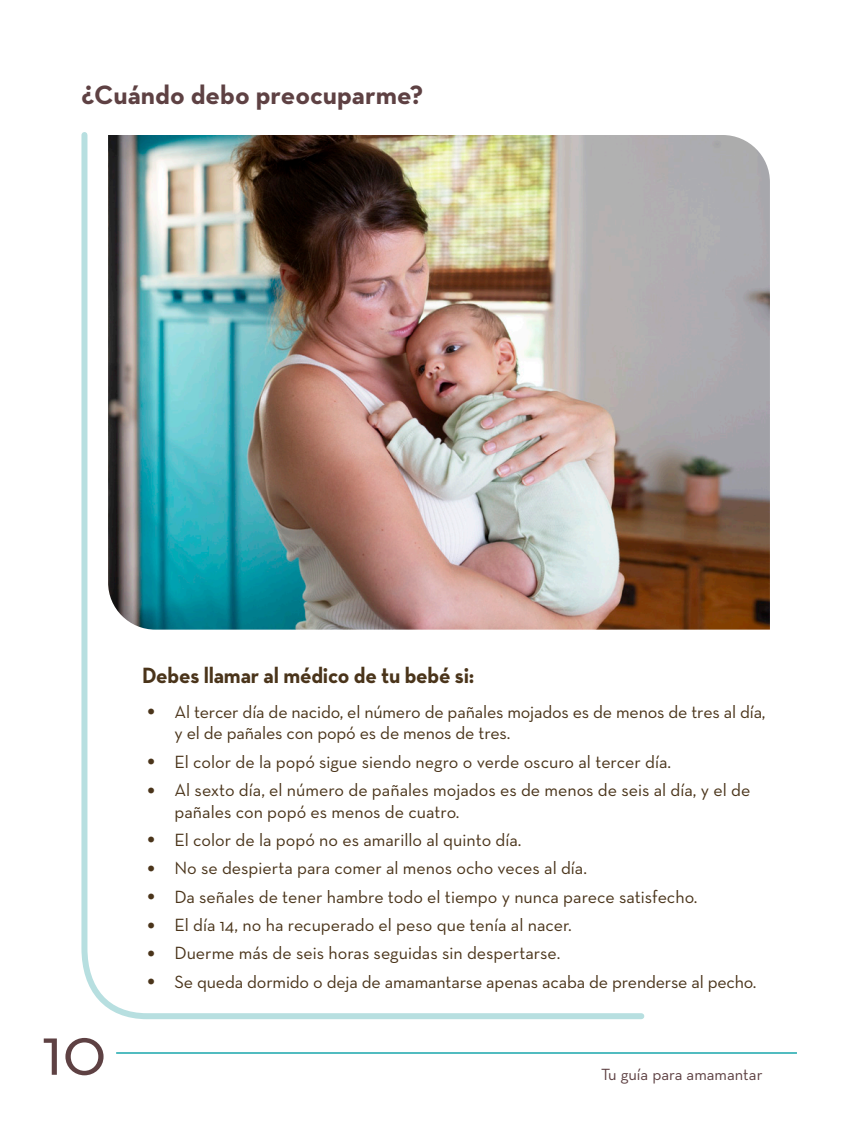
<style>
.page{position:relative;width:851px;height:1134px;background:#fff}
.page>*{position:absolute;margin:0;border:0;box-sizing:border-box;transform-origin:0 0}
.t1{font:72px "Neutraface Text";color:#5e4143}
.Chapter_Header{font:700 27px "Neutraface Text";color:#5e4143}
.Sub_Header{font:700 22.5px "Neutraface Text";letter-spacing:-.01em;color:#4a341a;scale:.95 1}
.t2{font:18px/21.6px "Neutraface Text";color:#4a341a}
.t3{font:16.5px "Neutraface Text";color:#5e4143}
.s1{font-weight:700;font-size:27px}
</style>
<div class="page">
<img style="left:647px;top:135px;width:123px;height:495px">
<img style="left:81px;top:132px;width:566px;height:888px">
<hr style="left:116px;top:1052px;width:681px;height:2px;background:#18a7ac">
<h3 class="Chapter_Header" style="left:81px;top:78px;width:344px">¿Cuándo debo preocuparme?</h3>
<h1 class="t1" style="left:42px;top:1005px;width:66px">10</h1>
<p class="Sub_Header" style="left:142px;top:660px;width:351px">Debes llamar al médico de tu bebé si:</p>
<p class="t2" style="left:174px;top:701px;width:592px;text-indent:-27px"><span class="s1">•</span> Al tercer día de nacido, el número de pañales mojados es de menos de tres al día, y el de pañales con popó es de menos de tres.</p>
<p class="t2" style="left:147px;top:750px;width:525px"><span class="s1">•</span> El color de la popó sigue siendo negro o verde oscuro al tercer día.</p>
<p class="t2" style="left:174px;top:779px;width:577px;text-indent:-27px"><span class="s1">•</span> Al sexto día, el número de pañales mojados es de menos de seis al día, y el de pañales con popó es menos de cuatro.</p>
<p class="t2" style="left:147px;top:829px;width:375px"><span class="s1">•</span> El color de la popó no es amarillo al quinto día.</p>
<p class="t2" style="left:147px;top:857px;width:441px"><span class="s1">•</span> No se despierta para comer al menos ocho veces al día.</p>
<p class="t2" style="left:147px;top:885px;width:551px"><span class="s1">•</span> Da señales de tener hambre todo el tiempo y nunca parece satisfecho.</p>
<p class="t2" style="left:147px;top:914px;width:426px"><span class="s1">•</span> El día 14, no ha recuperado el peso que tenía al nacer.</p>
<p class="t2" style="left:147px;top:942px;width:414px"><span class="s1">•</span> Duerme más de seis horas seguidas sin despertarse.</p>
<p class="t2" style="left:147px;top:971px;width:610px"><span class="s1">•</span> Se queda dormido o deja de amamantarse apenas acaba de prenderse al pecho.</p>
<p class="t3" style="left:601px;top:1064px;width:163px">Tu guía para amamantar</p>
</div>
